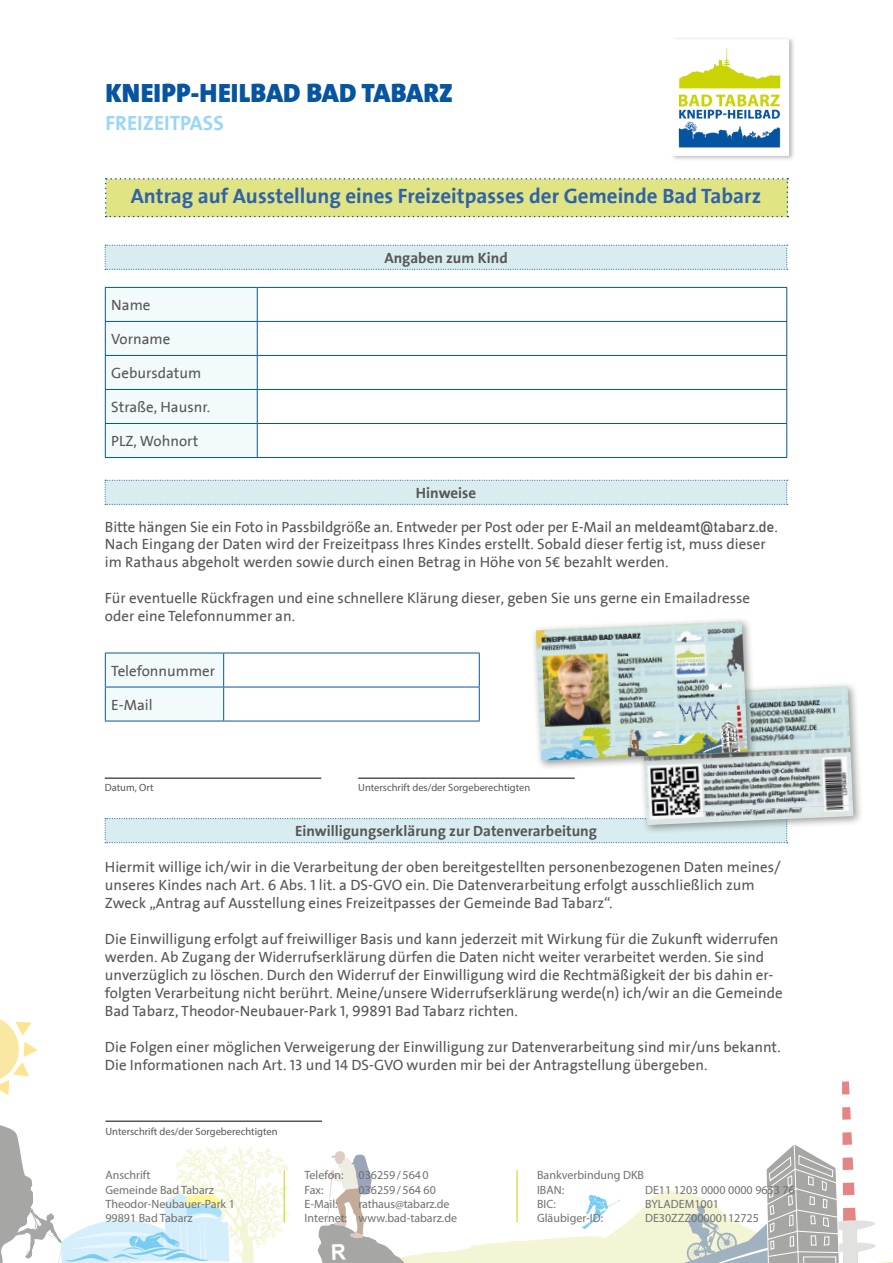
<style>
.page{position:relative;width:893px;height:1263px;background:#fff}
.page>*{position:absolute;margin:0;border:0;box-sizing:border-box;transform-origin:0 0}
.t1{font:900 26.7px "SPD The Sans";color:#0755a0}
.t2{font:700 21px "SPD2002 The Sans";color:#2f62aa}
.t3{font:700 20.85px "SPD2002 The Sans";color:#98d7f7}
.t4{font:15px/18px "SPD2002 The Sans";color:#575756}
.t5{font:700 15px "SPD2002 The Sans";color:#575756}
.t6{font:12px "Myriad Pro";color:#70706f}
.t7{font:10.5px "Myriad Pro";color:#575756}
.s1{font-family:"Bahnschrift"}
</style>
<div class="page">
<svg style="left:105px;top:818px;width:683px;height:25px;background:#d3e9ed"></svg>
<div style="left:670px;top:37px;width:125px;height:124px;background:#1d1d1b;opacity:.29"></div>
<img style="left:671px;top:39px;width:117px;height:117px">
<div style="left:105px;top:178px;width:683px;height:39px;background:#e0e483"></div>
<hr style="left:105px;top:777px;width:216px;height:2px;background:#555554">
<hr style="left:358px;top:777px;width:217px;height:2px;background:#555554">
<svg style="left:105px;top:480px;width:683px;height:25px;background:#d4e9ee"></svg>
<svg style="left:105px;top:245px;width:683px;height:25px;background:#d4e9ee"></svg>
<div style="left:106px;top:288px;width:151px;height:169px;background:#f3fafb"></div>
<hr style="left:105px;top:287px;width:152px;height:1px;background:#0755a0">
<hr style="left:105px;top:288px;width:1px;height:33px;background:#0755a0">
<hr style="left:257px;top:287px;width:530px;height:1px;background:#0755a0">
<hr style="left:257px;top:288px;width:1px;height:33px;background:#0755a0">
<hr style="left:786px;top:288px;width:1px;height:33px;background:#0755a0">
<hr style="left:105px;top:321px;width:152px;height:1px;background:#0755a0">
<hr style="left:105px;top:322px;width:1px;height:33px;background:#0755a0">
<hr style="left:257px;top:321px;width:530px;height:1px;background:#0755a0">
<hr style="left:257px;top:322px;width:1px;height:33px;background:#0755a0">
<hr style="left:786px;top:322px;width:1px;height:33px;background:#0755a0">
<hr style="left:105px;top:355px;width:152px;height:1px;background:#0755a0">
<hr style="left:105px;top:356px;width:1px;height:33px;background:#0755a0">
<hr style="left:257px;top:355px;width:530px;height:1px;background:#0755a0">
<hr style="left:257px;top:356px;width:1px;height:33px;background:#0755a0">
<hr style="left:786px;top:356px;width:1px;height:33px;background:#0755a0">
<hr style="left:105px;top:389px;width:152px;height:1px;background:#0755a0">
<hr style="left:105px;top:390px;width:1px;height:33px;background:#0755a0">
<hr style="left:257px;top:389px;width:530px;height:1px;background:#0755a0">
<hr style="left:257px;top:390px;width:1px;height:33px;background:#0755a0">
<hr style="left:786px;top:390px;width:1px;height:33px;background:#0755a0">
<hr style="left:105px;top:423px;width:152px;height:1px;background:#0755a0">
<hr style="left:105px;top:424px;width:1px;height:33px;background:#0755a0">
<hr style="left:257px;top:423px;width:530px;height:1px;background:#0755a0">
<hr style="left:257px;top:424px;width:1px;height:33px;background:#0755a0">
<hr style="left:786px;top:424px;width:1px;height:33px;background:#0755a0">
<hr style="left:105px;top:457px;width:152px;height:1px;background:#0755a0">
<hr style="left:257px;top:457px;width:530px;height:1px;background:#0755a0">
<div style="left:106px;top:654px;width:117px;height:67px;background:#f3fafb"></div>
<hr style="left:105px;top:653px;width:119px;height:1px;background:#0755a0">
<hr style="left:105px;top:653px;width:1px;height:34px;background:#0755a0">
<hr style="left:224px;top:653px;width:256px;height:1px;background:#0755a0">
<hr style="left:223px;top:653px;width:1px;height:34px;background:#0755a0">
<hr style="left:479px;top:653px;width:1px;height:34px;background:#0755a0">
<hr style="left:105px;top:687px;width:119px;height:1px;background:#0755a0">
<hr style="left:105px;top:687px;width:1px;height:34px;background:#0755a0">
<hr style="left:224px;top:687px;width:256px;height:1px;background:#0755a0">
<hr style="left:223px;top:687px;width:1px;height:34px;background:#0755a0">
<hr style="left:479px;top:687px;width:1px;height:34px;background:#0755a0">
<hr style="left:105px;top:721px;width:119px;height:1px;background:#0755a0">
<hr style="left:224px;top:721px;width:256px;height:1px;background:#0755a0">
<div style="left:637px;top:681px;width:226px;height:154px;background:#1d1d1b;opacity:.44"></div>
<img style="left:642px;top:686px;width:211px;height:128px">
<img style="left:647px;top:805px;width:206px;height:20px">
<div style="left:531px;top:617px;width:226px;height:153px;background:#1d1d1b;opacity:.44"></div>
<img style="left:536px;top:621px;width:211px;height:128px">
<img style="left:541px;top:740px;width:206px;height:20px">
<svg style="left:0;top:1019px;width:893px;height:244px"></svg>
<p class="t1" style="left:105px;top:76px;width:349px">KNEIPP-HEILBAD BAD TABARZ</p>
<p class="t3" style="left:105px;top:112px;width:120px">FREIZEITPASS</p>
<p class="t2" style="left:131px;top:185px;width:632px">Antrag auf Ausstellung eines Freizeitpasses der Gemeinde Bad Tabarz</p>
<p class="t4" style="left:111px;top:296px;width:41px">Name</p>
<p class="t4" style="left:111px;top:330px;width:61px">Vorname</p>
<p class="t4" style="left:111px;top:364px;width:91px">Gebursdatum</p>
<p class="t4" style="left:111px;top:398px;width:100px">Straße, Hausnr.</p>
<p class="t4" style="left:111px;top:433px;width:89px">PLZ, Wohnort</p>
<p class="t5" style="left:384px;top:250px;width:125px">Angaben zum Kind</p>
<p class="t5" style="left:416px;top:485px;width:62px">Hinweise</p>
<p class="t4" style="left:105px;top:519px;width:674px;line-height:17.5px">Bitte hängen Sie ein Foto in Passbildgröße an. Entweder per Post oder per E-Mail an <span class="s1">meldeamt@tabarz.de</span>.<br>Nach Eingang der Daten wird der Freizeitpass Ihres Kindes erstellt. Sobald dieser fertig ist, muss dieser im Rathaus abgeholt werden sowie durch einen Betrag in Höhe von 5€ bezahlt werden.</p>
<p class="t4" style="left:105px;top:590px;width:647px">Für eventuelle Rückfragen und eine schnellere Klärung dieser, geben Sie uns gerne ein Emailadresse oder eine Telefonnummer an.</p>
<p class="t4" style="left:111px;top:662px;width:105px">Telefonnummer</p>
<p class="t4" style="left:111px;top:696px;width:43px">E-Mail</p>
<p class="t7" style="left:105px;top:781px;width:50px">Datum, Ort</p>
<p class="t7" style="left:358px;top:781px;width:174px">Unterschrift des/der Sorgeberechtigten</p>
<p class="t5" style="left:295px;top:823px;width:303px">Einwilligungserklärung zur Datenverarbeitung</p>
<p class="t4" style="left:105px;top:858px;width:677px">Hiermit willige ich/wir in die Verarbeitung der oben bereitgestellten personenbezogenen Daten meines/ unseres Kindes nach Art. 6 Abs. 1 lit. a DS-GVO ein. Die Datenverarbeitung erfolgt ausschließlich zum<br>Zweck „Antrag auf Ausstellung eines Freizeitpasses der Gemeinde Bad Tabarz“.</p>
<p class="t4" style="left:105px;top:930px;width:679px">Die Einwilligung erfolgt auf freiwilliger Basis und kann jederzeit mit Wirkung für die Zukunft widerrufen werden. Ab Zugang der Widerrufserklärung dürfen die Daten nicht weiter verarbeitet werden. Sie sind unverzüglich zu löschen. Durch den Widerruf der Einwilligung wird die Rechtmäßigkeit der bis dahin er&shy;folgten Verarbeitung nicht berührt. Meine/unsere Widerrufserklärung werde(n) ich/wir an die Gemeinde Bad Tabarz, Theodor-Neubauer-Park 1, 99891 Bad Tabarz richten.</p>
<p class="t4" style="left:105px;top:1038px;width:677px">Die Folgen einer möglichen Verweigerung der Einwilligung zur Datenverarbeitung sind mir/uns bekannt.</p>
<p class="t4" style="left:105px;top:1056px;width:604px">Die Informationen nach Art. 13 und 14 DS-GVO wurden mir bei der Antragstellung übergeben.</p>
<p class="t7" style="left:105px;top:1125px;width:174px">Unterschrift des/der Sorgeberechtigten</p>
<p class="t6" style="left:105px;top:1168px;width:47px">Anschrift</p>
<p class="t6" style="left:105px;top:1182px;width:110px">Gemeinde Bad Tabarz</p>
<p class="t6" style="left:105px;top:1196px;width:131px">Theodor-Neubauer-Park 1</p>
<p class="t6" style="left:105px;top:1211px;width:89px">99891 Bad Tabarz</p>
<p class="t6" style="left:304px;top:1168px;width:126px">Telefon: 036259/5640</p>
<p class="t6" style="left:304px;top:1182px;width:21px">Fax:</p>
<p class="t6" style="left:358px;top:1182px;width:79px">036259/564 60</p>
<p class="t6" style="left:304px;top:1196px;width:35px">E-Mail:</p>
<p class="t6" style="left:358px;top:1196px;width:93px">rathaus@tabarz.de</p>
<p class="t6" style="left:304px;top:1211px;width:154px">Internet: www.bad-tabarz.de</p>
<p class="t6" style="left:537px;top:1168px;width:108px">Bankverbindung DKB</p>
<p class="t6" style="left:537px;top:1182px;width:29px">IBAN:</p>
<p class="t6" style="left:645px;top:1182px;width:151px">DE11 1203 0000 0000 9653 76</p>
<p class="t6" style="left:537px;top:1196px;width:20px">BIC:</p>
<p class="t6" style="left:645px;top:1196px;width:75px">BYLADEM1001</p>
<p class="t6" style="left:537px;top:1211px;width:68px">Gläubiger-ID:</p>
<p class="t6" style="left:645px;top:1211px;width:115px">DE30ZZZ00000112725</p>
</div>
